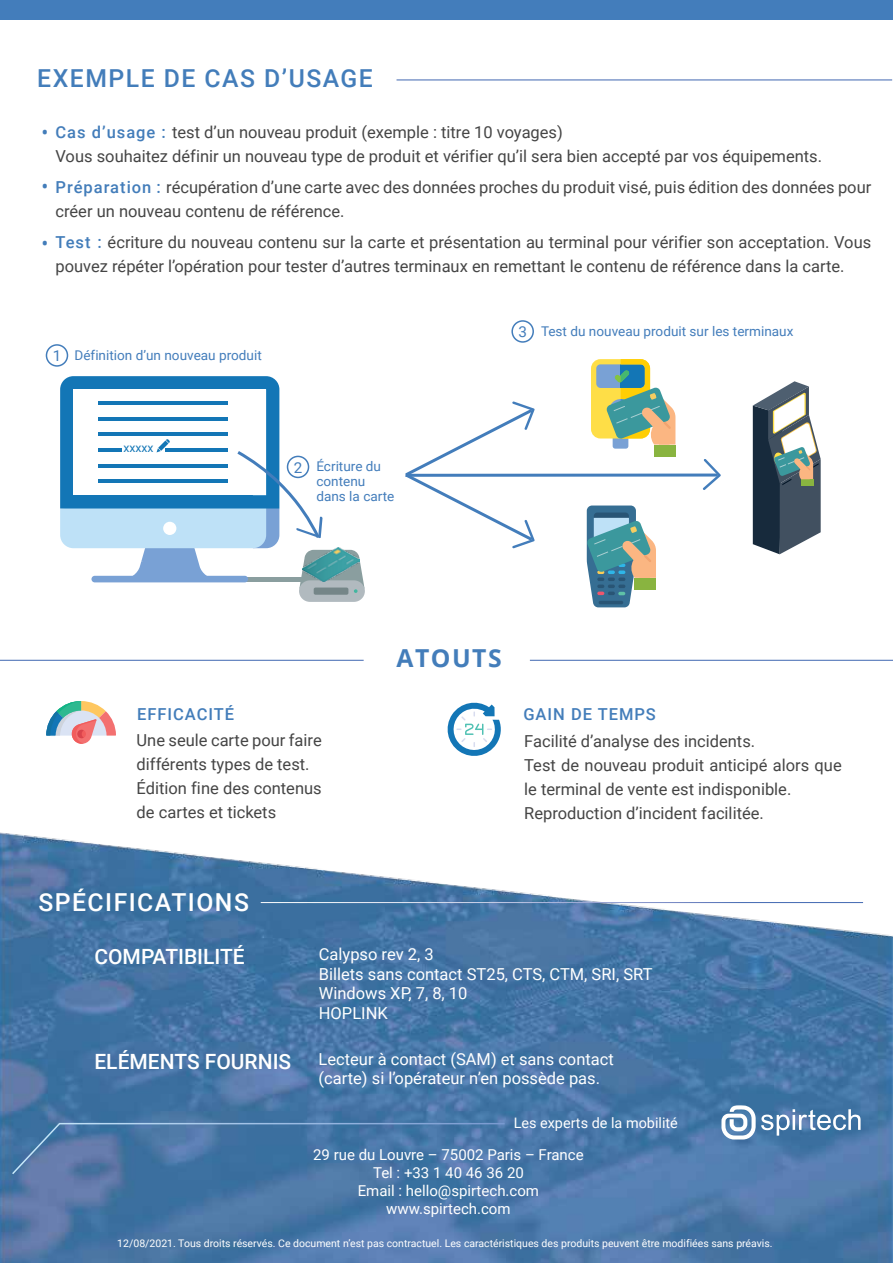
<style>
.page{position:relative;width:893px;height:1263px;background:#fff}
.page>*{position:absolute;margin:0;border:0;box-sizing:border-box;transform-origin:0 0}
.t1{font:500 24.75px "Roboto";letter-spacing:.06em;color:#437dba}
.t2{font:500 24.75px "Roboto";letter-spacing:.06em;color:#fff}
.t3{font:700 24.75px "Open Sans";letter-spacing:.06em;color:#437dba}
.t4{font:500 21px "Roboto";color:#fff}
.t5{font:16.5px/23.9px "Roboto";color:#454545}
.t6{font:16.5px/19.8px "Roboto";color:#fff}
.t7{font:500 16.5px "Roboto";letter-spacing:.06em;color:#437dba}
.t8{font:15px/18px "Roboto";color:#fff;text-align:center}
.t9{font:15px "Roboto";color:#437dbb}
.t10{font:14.4px "Roboto";color:#fff}
.t11{font:13.35px/15px "Roboto";color:#437dbb}
.t12{font:12px "Roboto";color:#1376b6}
.t13{font:10.5px "Roboto";color:#fff}
.s1{font-family:"Open Sans";font-weight:600;color:#437dba}
.s2{font-weight:500;color:#437dba}
</style>
<div class="page">
<img style="left:0;top:832px;width:893px;height:431px">
<hr style="left:530px;top:660px;width:363px;height:1px;background:#4067b1">
<hr style="left:0;top:660px;width:364px;height:1px;background:#4067b1">
<hr style="left:396px;top:80px;width:496px;height:1px;background:#4067b1">
<svg style="left:447px;top:702px;width:54px;height:54px"></svg>
<hr style="left:261px;top:902px;width:602px;height:1px;background:#fff">
<div style="left:0;top:0;width:893px;height:20px;background:#437dbb"></div>
<svg style="left:11px;top:1122px;width:495px;height:54px;background:#4a77a7"></svg>
<svg style="left:721px;top:1105px;width:140px;height:34px"></svg>
<div style="left:299px;top:580px;width:66px;height:22px;background:#b1babf;border-radius:11px"></div>
<div style="left:314px;top:587px;width:34px;height:8px;background:#758688;border-radius:2px"></div>
<svg style="left:703px;top:459px;width:18px;height:31px"></svg>
<svg style="left:536px;top:473px;width:182px;height:4px"></svg>
<div style="left:654px;top:445px;width:21px;height:11px;background:#89b440"></div>
<svg style="left:591px;top:359px;width:84px;height:90px"></svg>
<svg style="left:753px;top:381px;width:68px;height:173px"></svg>
<svg style="left:60px;top:376px;width:305px;height:217px"></svg>
<svg style="left:587px;top:505px;width:69px;height:102px"></svg>
<svg style="left:405px;top:401px;width:131px;height:147px"></svg>
<div style="left:46px;top:344px;width:22px;height:23px;border:2px solid #437dbb;border-radius:50%"></div>
<div style="left:287px;top:456px;width:22px;height:22px;border:2px solid #437dbb;border-radius:50%"></div>
<div style="left:511px;top:320px;width:23px;height:23px;border:2px solid #437dbb;border-radius:50%"></div>
<svg style="left:46px;top:701px;width:70px;height:43px"></svg>
<h1 class="t1" style="left:37px;top:61px;width:337px">EXEMPLE DE CAS D’USAGE</h1>
<p class="t5" style="left:56px;top:119px;width:768px;text-indent:-14px"><span class="s1">•</span> <span class="s2">Cas d’usage :</span> test d’un nouveau produit (exemple : titre 10 voyages)<br>Vous souhaitez définir un nouveau type de produit et vérifier qu’il sera bien accepté par vos équipements.</p>
<p class="t5" style="left:56px;top:174px;width:817px;text-indent:-14px"><span class="s1">•</span> <span class="s2">Préparation :</span> récupération d’une carte avec des données proches du produit visé, puis édition des données pour créer un nouveau contenu de référence.</p>
<p class="t5" style="left:56px;top:229px;width:817px;text-indent:-14px"><span class="s1">•</span> <span class="s2">Test :</span> écriture du nouveau contenu sur la carte et présentation au terminal pour vérifier son acceptation. Vous pouvez répéter l’opération pour tester d’autres terminaux en remettant le contenu de référence dans la carte.</p>
<p class="t9" style="left:53px;top:345px;width:10px">1</p>
<p class="t11" style="left:75px;top:347px;width:189px">Définition d’un nouveau produit</p>
<p class="t12" style="left:123px;top:439px;width:32px">xxxxx</p>
<p class="t9" style="left:294px;top:457px;width:10px">2</p>
<p class="t11" style="left:316px;top:458px;width:79px">Écriture du contenu dans la carte</p>
<p class="t9" style="left:518px;top:321px;width:10px">3</p>
<p class="t11" style="left:541px;top:323px;width:254px">Test du nouveau produit sur les terminaux</p>
<p class="t7" style="left:137px;top:703px;width:99px">EFFICACITÉ</p>
<p class="t5" style="left:137px;top:728px;width:187px">Une seule carte pour faire différents types de test.<br>Édition fine des contenus de cartes et tickets</p>
<h1 class="t2" style="left:38px;top:885px;width:212px">SPÉCIFICATIONS</h1>
<h1 class="t3" style="left:396px;top:641px;width:107px">ATOUTS</h1>
<p class="t7" style="left:523px;top:702px;width:134px">GAIN DE TEMPS</p>
<p class="t5" style="left:524px;top:728px;width:319px">Facilité d’analyse des incidents.<br>Test de nouveau produit anticipé alors que le terminal de vente est indisponible.<br>Reproduction d’incident facilitée.</p>
<p class="t4" style="left:94px;top:942px;width:152px">COMPATIBILITÉ</p>
<p class="t4" style="left:94px;top:1047px;width:198px">ELÉMENTS FOURNIS</p>
<p class="t6" style="left:319px;top:943px;width:335px">Calypso rev 2, 3<br>Billets sans contact ST25, CTS, CTM, SRI, SRT<br>Windows XP, 7, 8, 10<br>HOPLINK</p>
<p class="t6" style="left:319px;top:1048px;width:297px">Lecteur à contact (SAM) et sans contact (carte) si l’opérateur n’en possède pas.</p>
<p class="t10" style="left:514px;top:1113px;width:166px">Les experts de la mobilité</p>
<p class="t8" style="left:313px;top:1145px;width:272px">29 rue du Louvre – 75002 Paris – France<br>Tel : +33 1 40 46 36 20<br>Email : hello@spirtech.com www.spirtech.com</p>
<p class="t13" style="left:117px;top:1236px;width:657px">12/08/2021. Tous droits réservés. Ce document n’est pas contractuel. Les caractéristiques des produits peuvent être modifiées sans préavis.</p>
</div>
